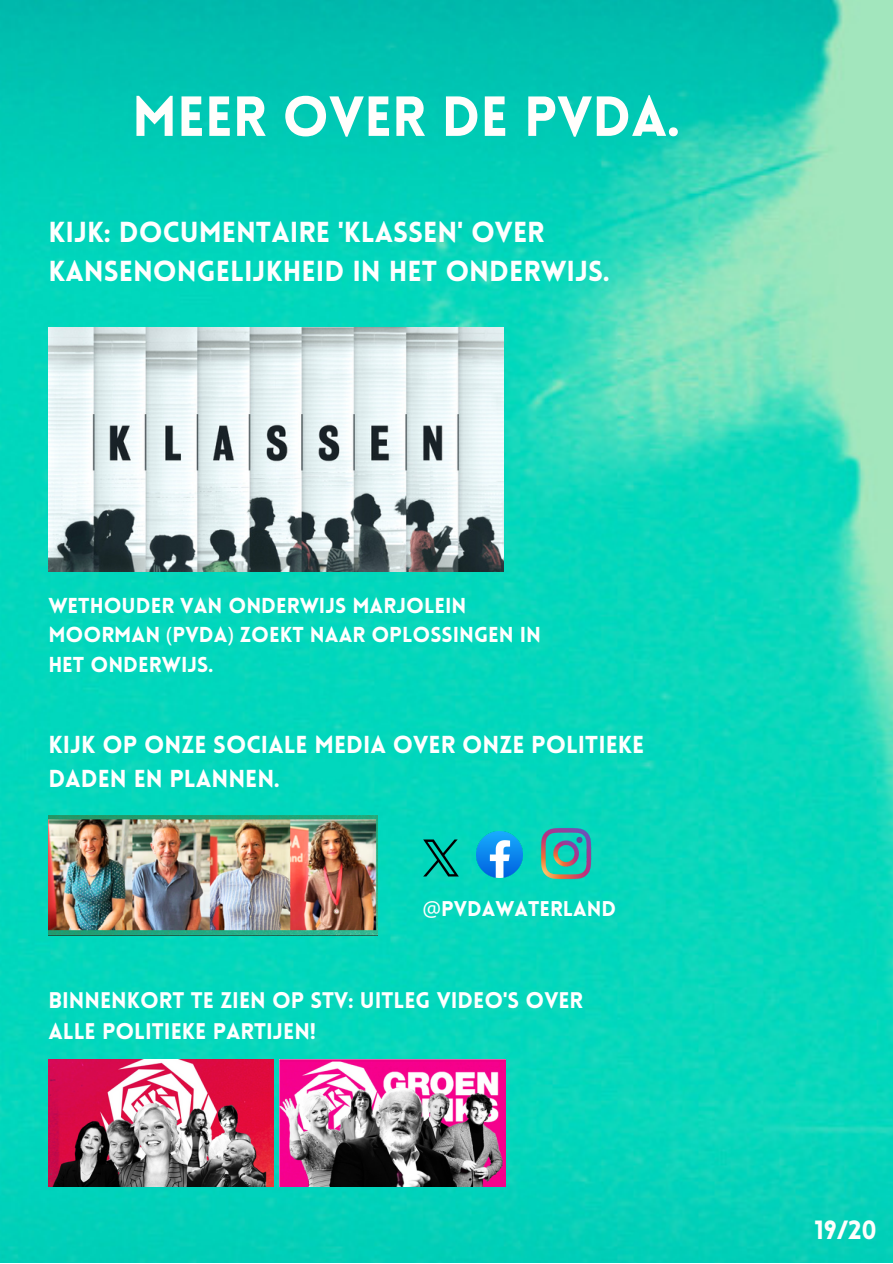
<style>
.page{position:relative;width:893px;height:1264px;background:#fff}
.page>*{position:absolute;margin:0;border:0;box-sizing:border-box;transform-origin:0 0}
.t1{font:900 55.2px "Lovelo";color:#fffefc}
.t2{font:900 28.2px/39.3px "Lovelo";color:#fff}
.t3{font:900 25.8px "Lovelo";color:#fffefc}
.t4{font:900 24px/33.3px "Lovelo";color:#fff}
.t5{font:900 22.2px/30.8px "Lovelo";color:#fff}
.t6{font:900 21.15px/29.4px "Lovelo";color:#fff}
.t7{font:900 20.85px "Lovelo";color:#fff}
.s1{font-family:"Noto Sans";font-weight:400}
</style>
<div class="page">
<img style="left:0;top:0;width:892px;height:1262px">
<img style="left:48px;top:327px;width:456px;height:244px">
<img style="left:48px;top:815px;width:330px;height:120px">
<img style="left:399px;top:834px;width:83px;height:47px">
<img style="left:476px;top:831px;width:46px;height:46px">
<img style="left:540px;top:828px;width:52px;height:51px">
<img style="left:48px;top:1059px;width:225px;height:127px">
<img style="left:279px;top:1059px;width:226px;height:127px">
<p class="t1" style="left:132px;top:94px;width:550px">MEER OVER DE PVDA.</p>
<p class="t2" style="left:48px;top:215px;width:563px">KIJK: DOCUMENTAIRE 'KLASSEN' OVER<br>KANSENONGELIJKHEID IN HET ONDERWIJS.</p>
<p class="t6" style="left:48px;top:593px;width:494px">WETHOUDER VAN ONDERWIJS MARJOLEIN<br>MOORMAN <span class="s1">(</span>PVDA<span class="s1">)</span> ZOEKT NAAR OPLOSSINGEN IN<br>HET ONDERWIJS.</p>
<p class="t4" style="left:48px;top:730px;width:597px">KIJK OP ONZE SOCIALE MEDIA OVER ONZE POLITIEKE<br>DADEN EN PLANNEN.</p>
<p class="t7" style="left:422px;top:899px;width:195px"><span class="s1">@</span>PVDAWATERLAND</p>
<p class="t5" style="left:48px;top:987px;width:536px">BINNENKORT TE ZIEN OP STV: UITLEG VIDEO'S OVER<br>ALLE POLITIEKE PARTIJEN!</p>
<p class="t3" style="left:814px;top:1219px;width:64px">19/20</p>
</div>
